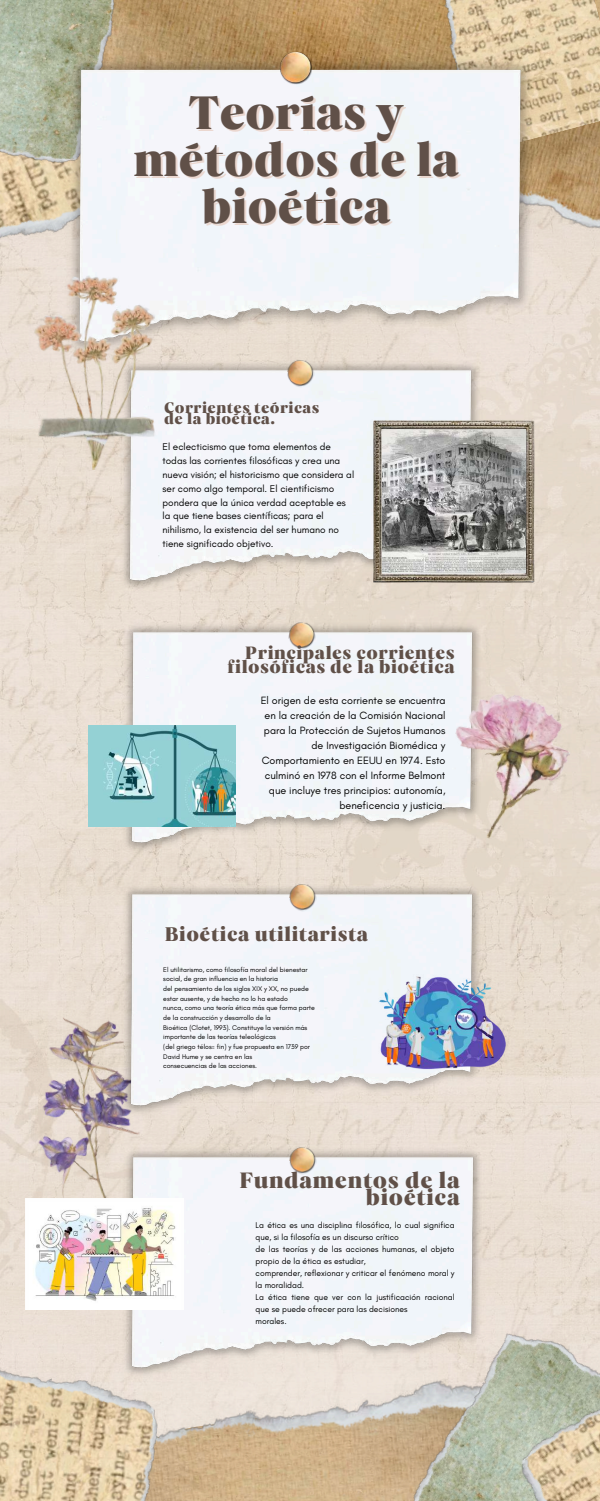
<style>
.page{position:relative;width:600px;height:1501px;background:#fff}
.page>*{position:absolute;margin:0;border:0;box-sizing:border-box;transform-origin:0 0}
.t1{font:47.8px/46.7px "Carelia Upright";color:#605048;text-align:center}
.t2{font:22.7px/17px "Carelia Upright";letter-spacing:.025em;color:#605048;text-align:right}
.t3{font:20.2px "Carelia Upright";letter-spacing:.025em;color:#605048}
.t4{font:18.2px/13.6px "Carelia Upright";letter-spacing:.025em;color:#605048;text-align:right}
.t5{font:15.5px/11.6px "Carelia Upright";letter-spacing:.025em;color:#605048}
.t6{font:10.7px/15px "Glacial Indifference";color:#000;text-align:right}
.t7{font:10px/13.9px "Glacial Indifference";color:#000}
.t8{font:8.6px/11.9px "Glacial Indifference";color:#000}
.t9{font:6.9px/9.7px "Glacial Indifference";color:#000}
</style>
<div class="page">
<img style="left:0;top:278px;width:600px;height:1064px">
<img style="left:7px;top:0;width:593px;height:278px">
<img style="left:412px;top:0;width:188px;height:155px">
<img style="left:0;top:997px;width:206px;height:239px">
<img style="left:0;top:0;width:144px;height:178px">
<img style="left:64px;top:55px;width:472px;height:303px">
<img style="left:280px;top:51px;width:32px;height:34px">
<img style="left:119px;top:358px;width:363px;height:234px">
<img style="left:286px;top:359px;width:30px;height:29px">
<img style="left:120px;top:620px;width:364px;height:234px">
<img style="left:434px;top:683px;width:146px;height:168px">
<img style="left:288px;top:621px;width:29px;height:29px">
<img style="left:371px;top:418px;width:166px;height:165px">
<img style="left:382px;top:429px;width:143px;height:143px">
<img style="left:119px;top:882px;width:364px;height:234px">
<img style="left:24px;top:269px;width:144px;height:205px">
<img style="left:163px;top:1378px;width:220px;height:122px">
<img style="left:383px;top:1303px;width:217px;height:197px">
<img style="left:121px;top:1144px;width:364px;height:234px">
<img style="left:0;top:1342px;width:163px;height:158px">
<img style="left:288px;top:1145px;width:30px;height:30px">
<img style="left:288px;top:882px;width:30px;height:30px">
<img style="left:490px;top:1357px;width:110px;height:143px">
<img style="left:89px;top:725px;width:146px;height:101px">
<img style="left:371px;top:973px;width:144px;height:97px">
<img style="left:26px;top:1198px;width:157px;height:110px">
<h1 class="t1" style="left:133px;top:89px;width:327px">Teorías y métodos de la bioética</h1>
<h3 class="t5" style="left:164px;top:401px;width:157px">Corrientes teóricas de la bioética.</h3>
<p class="t7" style="left:163px;top:439px;width:193px">El eclecticismo que toma elementos de todas las corrientes filosóficas y crea una nueva visión; el historicismo que considera al ser como algo temporal. El cientificismo pondera que la única verdad aceptable es la que tiene bases científicas; para el nihilismo, la existencia del ser humano no tiene significado objetivo.</p>
<h3 class="t4" style="left:228px;top:646px;width:229px">Principales corrientes filosóficas de la bioética</h3>
<p class="t6" style="left:261px;top:692px;width:186px">El origen de esta corriente se encuentra en la creación de la Comisión Nacional para la Protección de Sujetos Humanos de Investigación Biomédica y Comportamiento en EEUU en 1974. Esto culminó en 1978 con el Informe Belmont que incluye tres principios: autonomía, beneficencia y justicia.</p>
<h3 class="t3" style="left:165px;top:922px;width:205px">Bioética utilitarista</h3>
<p class="t9" style="left:163px;top:964px;width:153px">El utilitarismo, como filosofía moral del bienestar social, de gran influencia en la historia<br>del pensamiento de los siglos XIX y XX, no puede estar ausente, y de hecho no lo ha estado<br>nunca, como una teoría ética más que forma parte de la construcción y desarrollo de la<br>Bioética (Clotet, 1993). Constituye la versión más importante de las teorías teleológicas<br>(del griego télos= fin) y fue propuesta en 1739 por David Hume y se centra en las<br>consecuencias de las acciones.</p>
<h2 class="t2" style="left:240px;top:1171px;width:222px">Fundamentos de la bioética</h2>
<p class="t8" style="left:256px;top:1218px;width:200px">La ética es una disciplina filosófica, lo cual significa que, si la filosofía es un discurso crítico<br>de las teorías y de las acciones humanas, el objeto propio de la ética es estudiar,<br>comprender, reflexionar y criticar el fenómeno moral y la moralidad.<br>La ética tiene que ver con la justificación racional que se puede ofrecer para las decisiones<br>morales.</p>
</div>
